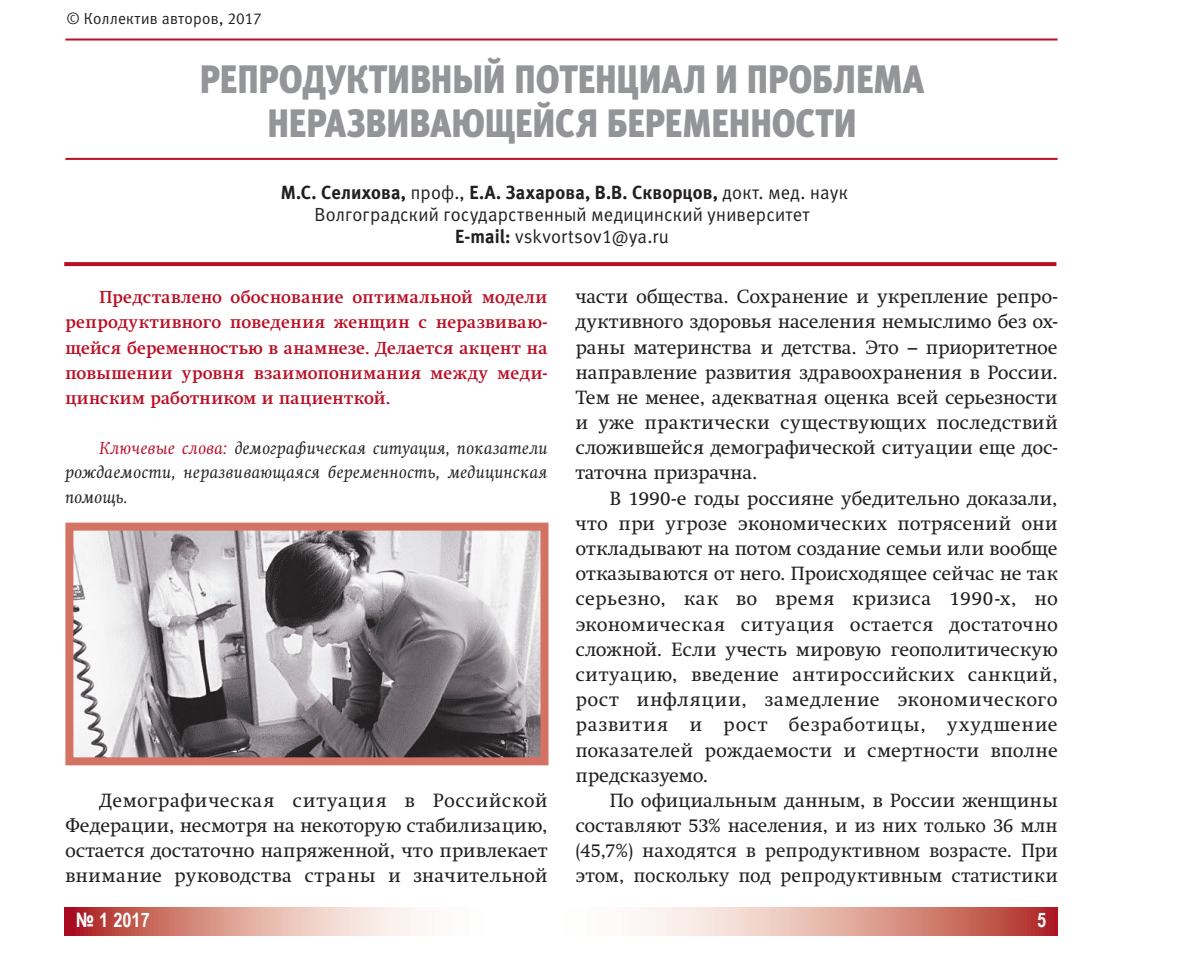
<style>
.page{position:relative;width:1187px;height:964px;background:#fff}
.page>*{position:absolute;margin:0;border:0;box-sizing:border-box;transform-origin:0 0}
.t1{font:39.6px/44px "Meta Black Cyr LF Caps";letter-spacing:-.005em;color:#939598;text-align:center;scale:.88 1}
.t2{font:700 20px "Arial Narrow";color:#fff}
.t3{font:19px/25.2px "Swift C";letter-spacing:.03em;color:#231f20;text-align:justify}
.t4{font:19px/22px "Meta C";letter-spacing:.01em;color:#231f20;text-align:center}
.t5{font:700 17px/25.2px "Swift C";letter-spacing:.03em;color:#ba0f25;text-align:justify}
.t6{font:italic 17px/24.6px "Swift C";letter-spacing:.045em;color:#231f20;text-align:justify}
.t7{font:16px "Meta C";letter-spacing:.02em;color:#231f20}
.s1{font-weight:700}
.s2{color:#ba0f25}
</style>
<div class="page">
<hr style="left:65px;top:158px;width:993px;height:2px;background:#ba0f25">
<svg style="left:64px;top:262px;width:992px;height:4px;background:#bb142a"></svg>
<hr style="left:65px;top:38px;width:993px;height:2px;background:#ba0f25">
<img style="left:74px;top:531px;width:465px;height:225px">
<div style="left:65px;top:522px;width:483px;height:243px;border:8px solid #d47263"></div>
<svg style="left:64px;top:907px;width:994px;height:28px"></svg>
<p class="t7" style="left:66px;top:12px;width:197px">© Коллектив авторов, 2017</p>
<h1 class="t1" style="left:200px;top:58px;width:824px">РЕПРОДУКТИВНЫЙ ПОТЕНЦИАЛ И ПРОБЛЕМА<br>НЕРАЗВИВАЮЩЕЙСЯ БЕРЕМЕННОСТИ</h1>
<p class="t4" style="left:281px;top:183px;width:568px"><span class="s1">М.С. Селихова,</span> проф., <span class="s1">Е.А. Захарова, В.В. Скворцов,</span> докт. мед. наук<br>Волгоградский государственный медицинский университет<br><span class="s1">E-mail:</span> vskvortsov1@ya.ru</p>
<p class="t5" style="left:65px;top:286px;width:483px;text-indent:34px">Представлено обоснование оптимальной модели репродуктивного поведения женщин с неразвиваю&shy;щейся беременностью в анамнезе. Делается акцент на повышении уровня взаимопонимания между меди&shy;цинским работником и пациенткой.</p>
<p class="t6" style="left:65px;top:437px;width:483px;text-indent:34px"><span class="s2">Ключевые слова:</span> демографическая ситуация, показатели рождаемости, неразвивающаяся беременность, медицинская помощь.</p>
<p class="t3" style="left:65px;top:789px;width:483px;text-indent:34px">Демографическая ситуация в Российской Федерации, несмотря на некоторую стабилизацию, остается достаточно напряженной, что привлекает внимание руководства страны и значительной</p>
<p class="t3" style="left:576px;top:286px;width:483px">части общества. Сохранение и укрепление репро&shy;дуктивного здоровья населения немыслимо без ох&shy;раны материнства и детства. Это – приоритетное направление развития здравоохранения в России.<br>Тем не менее, адекватная оценка всей серьезности и уже практически существующих последствий сложившейся демографической ситуации еще дос&shy;таточна призрачна.</p>
<p class="t3" style="left:576px;top:487px;width:483px;text-indent:34px">В 1990-е годы россияне убедительно доказали, что при угрозе экономических потрясений они откладывают на потом создание семьи или вообще отказываются от него. Происходящее сейчас не так серьезно, как во время кризиса 1990-х, но экономическая ситуация остается достаточно сложной. Если учесть мировую геополитическую ситуацию, введение антироссийских санкций, рост инфляции, замедление экономического развития и рост безработицы, ухудшение показателей рождаемости и смертности вполне предсказуемо.</p>
<p class="t3" style="left:576px;top:789px;width:483px;text-indent:34px">По официальным данным, в России женщины составляют 53% населения, и из них только 36 млн (45,7%) находятся в репродуктивном возрасте. При этом, поскольку под репродуктивным статистики</p>
<p class="t2" style="left:76px;top:907px;width:75px">№ 1 2017</p>
<p class="t2" style="left:1037px;top:907px;width:11px">5</p>
</div>
